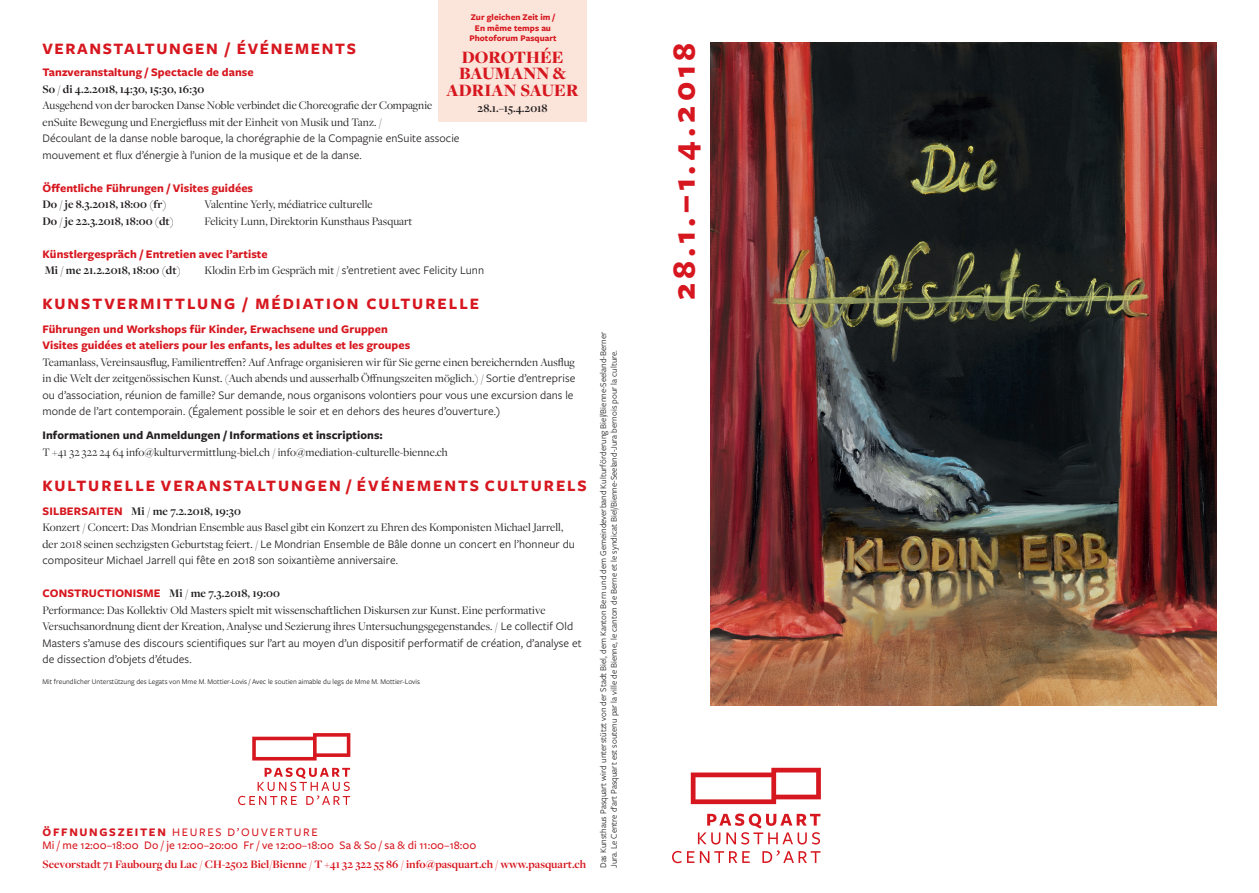
<style>
.page{position:relative;width:1259px;height:893px;background:#fff}
.page>*{position:absolute;margin:0;border:0;box-sizing:border-box;transform-origin:0 0}
.t1{font:700 33.75px "Freight Sans Pro";letter-spacing:.13em;color:#d7171f}
.t2{font:900 18px/16.5px "Freight Disp Pro";letter-spacing:.005em;color:#d7171f;text-align:center}
.t3{font:700 16.5px "Freight Sans Pro";letter-spacing:.12em;color:#d7171f}
.t4{font:700 16.5px "Freight Sans Pro";letter-spacing:.1em;color:#d7171f}
.t5{font:12px/16.5px "Freight Disp Pro";letter-spacing:.005em;color:#231f20}
.t6{font:12px/16.5px "Freight Sans Pro";letter-spacing:.005em;color:#231f20}
.t7{font:700 12px/16.5px "Freight Sans Pro";letter-spacing:.005em;color:#d7171f}
.t8{font:700 12px "Freight Disp Pro";letter-spacing:.005em;color:#231f20}
.t9{font:500 12px/13.5px "Freight Sans Pro";color:#d7171f}
.t10{font:700 12px "Freight Sans Pro";letter-spacing:.005em;color:#231f20}
.t11{font:700 11.85px "Freight Disp Pro";letter-spacing:.005em;color:#d7171f}
.t12{font:9px/10.5px "Freight Sans Pro";color:#231f20}
.t13{font:700 9px/10.5px "Freight Sans Pro";letter-spacing:.005em;color:#d7171f;text-align:center}
.t14{font:7.5px "Freight Sans Pro";color:#231f20}
.s1{font-family:"Freight Disp Pro"}
.s2{font-family:"Freight Sans Pro"}
.s3{font-family:"Freight Sans Pro";font-weight:700;color:#d7171f}
.s4{font-weight:700}
</style>
<div class="page">
<div style="left:438px;top:0;width:149px;height:121px;background:#fbe5da"></div>
<svg style="left:698px;top:813px;width:122px;height:31px"></svg>
<svg style="left:672px;top:851px;width:9px;height:12px"></svg>
<svg style="left:687px;top:851px;width:7px;height:12px"></svg>
<svg style="left:700px;top:851px;width:49px;height:12px"></svg>
<svg style="left:762px;top:850px;width:58px;height:13px"></svg>
<svg style="left:691px;top:768px;width:130px;height:36px"></svg>
<img style="left:710px;top:43px;width:506px;height:663px">
<svg style="left:238px;top:768px;width:112px;height:37px"></svg>
<svg style="left:252px;top:733px;width:98px;height:27px"></svg>
<p class="t13" style="left:469px;top:12px;width:89px">Zur gleichen Zeit im /<br>En même temps au<br>Photoforum Pasquart</p>
<h3 class="t4" style="left:43px;top:37px;width:315px">VERANSTALTUNGEN / ÉVÉNEMENTS</h3>
<p class="t7" style="left:43px;top:64px;width:213px">Tanzveranstaltung / Spectacle de danse</p>
<p class="t8" style="left:43px;top:81px;width:163px">So / di 4.2.2018, 14:30, 15:30, 16:30</p>
<p class="t5" style="left:43px;top:97px;width:391px">Ausgehend von der barocken Danse Noble verbindet die Choreografie der Compagnie enSuite Bewegung und Energiefluss mit der Einheit von Musik und Tanz. /</p>
<p class="t6" style="left:43px;top:130px;width:418px">Découlant de la danse noble baroque, la chorégraphie de la Compagnie enSuite associe mouvement et flux d’énergie à l’union de la musique et de la danse.</p>
<p class="t7" style="left:43px;top:179px;width:212px">Öffentliche Führungen / Visites guidées</p>
<p class="t8" style="left:43px;top:196px;width:125px">Do / je 8.3.2018, 18:00 (fr)</p>
<p class="t5" style="left:205px;top:196px;width:170px">Valentine Yerly, médiatrice culturelle</p>
<p class="t8" style="left:43px;top:213px;width:133px">Do / je 22.3.2018, 18:00 (dt)</p>
<p class="t5" style="left:205px;top:212px;width:209px">Felicity Lunn, Direktorin Kunsthaus Pasquart</p>
<p class="t7" style="left:43px;top:245px;width:227px">Künstlergespräch / Entretien avec l’artiste</p>
<p class="t8" style="left:45px;top:262px;width:138px">Mi / me 21.2.2018, 18:00 (dt)</p>
<p class="t6" style="left:205px;top:262px;width:281px"><span class="s1">Klodin Erb im Gespräch mit /</span> s’entretient avec Felicity Lunn</p>
<h3 class="t3" style="left:43px;top:292px;width:438px">KUNSTVERMITTLUNG / MÉDIATION CULTURELLE</h3>
<p class="t7" style="left:43px;top:320px;width:369px">Führungen und Workshops für Kinder, Erwachsene und Gruppen<br>Visites guidées et ateliers pour les enfants, les adultes et les groupes</p>
<p class="t5" style="left:43px;top:353px;width:534px">Teamanlass, Vereinsausflug, Familientreffen? Auf Anfrage organisieren wir für Sie gerne einen bereichernden Ausflug in die Welt der zeitgenössischen Kunst. (Auch abends und ausserhalb Öffnungszeiten möglich.) / <span class="s2">Sortie d’entreprise</span></p>
<p class="t6" style="left:43px;top:386px;width:532px">ou d’association, réunion de famille? Sur demande, nous organisons volontiers pour vous une excursion dans le monde de l’art contemporain. (Également possible le soir et en dehors des heures d’ouverture.)</p>
<p class="t10" style="left:43px;top:427px;width:342px">Informationen und Anmeldungen / Informations et inscriptions:</p>
<p class="t5" style="left:43px;top:443px;width:407px">T +41 32 322 24 64 info@kulturvermittlung-biel.ch / info@mediation-culturelle-bienne.ch</p>
<h3 class="t3" style="left:43px;top:474px;width:546px">KULTURELLE VERANSTALTUNGEN / ÉVÉNEMENTS CULTURELS</h3>
<p class="t5" style="left:43px;top:502px;width:522px"><span class="s3">SILBERSAITEN</span> <span class="s4">Mi / me 7.2.2018, 19:30<br></span>Konzert / Concert: Das Mondrian Ensemble aus Basel gibt ein Konzert zu Ehren des Komponisten Michael Jarrell,</p>
<p class="t6" style="left:43px;top:535px;width:534px"><span class="s1">der 2018 seinen sechzigsten Geburtstag feiert. /</span> Le Mondrian Ensemble de Bâle donne un concert en l’honneur du compositeur Michael Jarrell qui fête en 2018 son soixantième anniversaire.</p>
<p class="t5" style="left:43px;top:585px;width:532px"><span class="s3">CONSTRUCTIONISME</span> <span class="s4">Mi / me 7.3.2018, 19:00<br></span>Performance: Das Kollektiv Old Masters spielt mit wissenschaftlichen Diskursen zur Kunst. Eine performative<br>Versuchsanordnung dient der Kreation, Analyse und Sezierung ihres Untersuchungsgegenstandes. / <span class="s2">Le collectif Old</span></p>
<p class="t6" style="left:43px;top:634px;width:540px">Masters s’amuse des discours scientifiques sur l’art au moyen d’un dispositif performatif de création, d’analyse et de dissection d’objets d’études.</p>
<h2 class="t2" style="left:446px;top:48px;width:134px">DOROTHÉE<br>BAUMANN &amp;<br>ADRIAN SAUER</h2>
<p class="t8" style="left:477px;top:100px;width:71px">28.1.–15.4.2018</p>
<p class="t14" style="left:43px;top:677px;width:379px">Mit freundlicher Unterstützung des Legats von Mme M. Mottier-Lovis / Avec le soutien aimable du legs de Mme M. Mottier-Lovis</p>
<p class="t9" style="left:43px;top:824px;width:435px"><span class="s4">ÖFFNUNGSZEITEN</span> HEURES D’OUVERTURE<br>Mi / me 12:00–18:00 Do / je 12:00–20:00 Fr / ve 12:00–18:00 Sa &amp; So / sa &amp; di 11:00–18:00</p>
<p class="t11" style="left:43px;top:856px;width:545px">Seevorstadt 71 Faubourg du Lac / CH-2502 Biel/Bienne / T +41 32 322 55 86 / info@pasquart.ch / www.pasquart.ch</p>
<p class="t12" style="left:597px;top:868px;width:538px;rotate:-90deg">Das Kunsthaus Pasquart wird unterstützt von der Stadt Biel, dem Kanton Bern und dem Gemeindeverband Kulturförderung Biel/Bienne-Seeland-Berner<br>Jura. Le Centre d’art Pasquart est soutenu par la ville de Bienne, le canton de Berne et le syndicat Biel/Bienne-Seeland-Jura bernois pour la culture.</p>
<h1 class="t1" style="left:661px;top:300px;width:259px;rotate:-90deg">28.1.–1.4.2018</h1>
</div>
